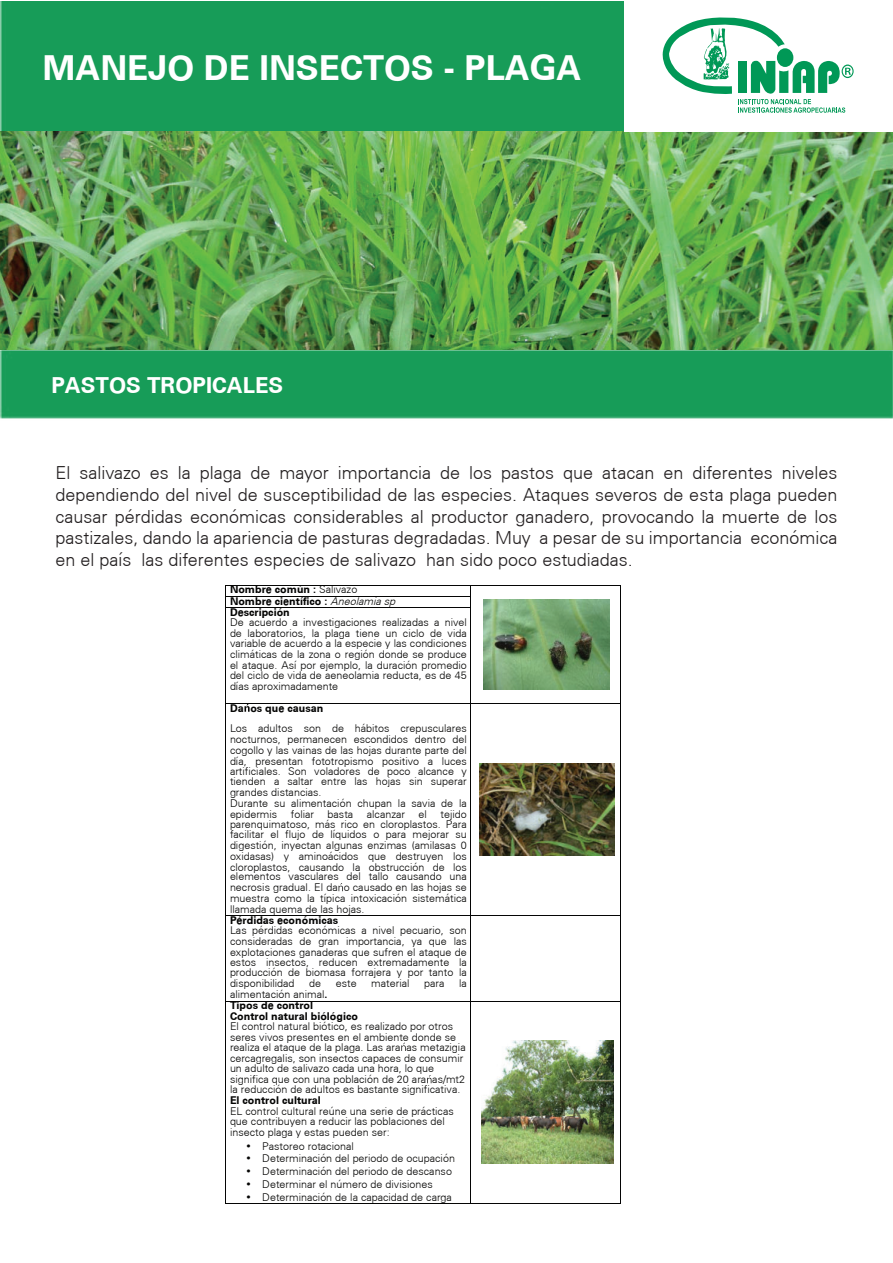
<style>
.page{position:relative;width:893px;height:1263px;background:#fff}
.page>*{position:absolute;margin:0;border:0;box-sizing:border-box;transform-origin:0 0}
.t1{font:700 34.5px "Univers CE";color:#fff}
.t2{font:700 22.05px "Univers CE";color:#fff}
.t3{font:300 18px/21.6px "Univers CE";color:#231f20;text-align:justify}
.t4{font:300 10.8px/10.6px "Univers CE";color:#050504}
.t5{font:700 10.8px/11.2px "Univers CE";color:#050504}
.s1{font-weight:300}
.s2{font-weight:300;font-style:italic}
</style>
<div class="page">
<img style="left:0;top:1px;width:892px;height:1203px">
<img style="left:484px;top:599px;width:126px;height:90px">
<hr style="left:225px;top:585px;width:245px;height:1px;background:#050504">
<hr style="left:471px;top:585px;width:149px;height:1px;background:#050504">
<hr style="left:225px;top:596px;width:245px;height:1px;background:#050504">
<svg style="left:225px;top:586px;width:1px;height:21px"></svg>
<hr style="left:225px;top:607px;width:245px;height:1px;background:#050504">
<svg style="left:470px;top:585px;width:1px;height:23px"></svg>
<svg style="left:620px;top:585px;width:1px;height:23px"></svg>
<hr style="left:225px;top:608px;width:1px;height:95px;background:#050504">
<hr style="left:470px;top:608px;width:1px;height:95px;background:#050504">
<hr style="left:620px;top:608px;width:1px;height:95px;background:#050504">
<svg style="left:244px;top:704px;width:6px;height:8px"></svg>
<svg style="left:338px;top:883px;width:5px;height:8px"></svg>
<img style="left:479px;top:764px;width:136px;height:91px">
<hr style="left:225px;top:703px;width:245px;height:1px;background:#050504">
<hr style="left:471px;top:703px;width:149px;height:1px;background:#050504">
<hr style="left:225px;top:704px;width:1px;height:211px;background:#050504">
<hr style="left:470px;top:704px;width:1px;height:211px;background:#050504">
<hr style="left:620px;top:704px;width:1px;height:211px;background:#050504">
<hr style="left:225px;top:915px;width:245px;height:1px;background:#050504">
<hr style="left:471px;top:915px;width:149px;height:1px;background:#050504">
<hr style="left:225px;top:916px;width:1px;height:85px;background:#050504">
<hr style="left:470px;top:916px;width:1px;height:85px;background:#050504">
<hr style="left:620px;top:916px;width:1px;height:85px;background:#050504">
<svg style="left:401px;top:1043px;width:5px;height:8px"></svg>
<svg style="left:427px;top:1075px;width:4px;height:8px"></svg>
<img style="left:481px;top:1040px;width:132px;height:123px">
<hr style="left:225px;top:1001px;width:245px;height:1px;background:#050504">
<hr style="left:471px;top:1001px;width:149px;height:1px;background:#050504">
<hr style="left:225px;top:1001px;width:1px;height:201px;background:#050504">
<hr style="left:225px;top:1202px;width:245px;height:1px;background:#050504">
<hr style="left:470px;top:1001px;width:1px;height:201px;background:#050504">
<hr style="left:471px;top:1202px;width:149px;height:1px;background:#050504">
<hr style="left:620px;top:1001px;width:1px;height:201px;background:#050504">
<img style="left:1px;top:132px;width:891px;height:217px">
<div style="left:624px;top:1px;width:268px;height:131px;background:#fff"></div>
<svg style="left:662px;top:17px;width:192px;height:96px"></svg>
<svg style="left:247px;top:1156px;width:3px;height:4px"></svg>
<svg style="left:247px;top:1182px;width:3px;height:4px"></svg>
<h1 class="t1" style="left:43px;top:54px;width:540px">MANEJO DE INSECTOS - PLAGA</h1>
<h2 class="t2" style="left:51px;top:377px;width:234px">PASTOS TROPICALES</h2>
<p class="t3" style="left:56px;top:463px;width:784px">El salivazo es la plaga de mayor importancia de los pastos que atacan en diferentes niveles dependiendo del nivel de susceptibilidad de las especies. Ataques severos de esta plaga pueden causar pérdidas económicas considerables al productor ganadero, provocando la muerte de los pastizales, dando la apariencia de pasturas degradadas. Muy a pesar de su importancia económica en el país las diferentes especies de salivazo han sido poco estudiadas.</p>
<p class="t5" style="left:230px;top:585px;width:169px">Nombre común : <span class="s1">Salivazo<br></span>Nombre científico : <span class="s2">Aneolamia sp<br></span>Descripción</p>
<p class="t4" style="left:230px;top:618px;width:238px;text-align:justify">De acuerdo a investigaciones realizadas a nivel de laboratorios, la plaga tiene un ciclo de vida variable de acuerdo a la especie y las condiciones climáticas de la zona o región donde se produce el ataque. Así por ejemplo, la duración promedio del ciclo de vida de aeneolamia reducta, es de 45 días aproximadamente</p>
<p class="t5" style="left:230px;top:703px;width:95px">Da os que causan</p>
<p class="t4" style="left:230px;top:724px;width:238px">Los adultos son de hábitos crepusculares nocturnos, permanecen escondidos dentro del cogollo y las vainas de las hojas durante parte del día, presentan fototropismo positivo a luces artificiales. Son voladores de poco alcance y tienden a saltar entre las hojas sin superar grandes distancias.<br>Durante su alimentación chupan la savia de la epidermis</p>
<p class="t4" style="left:291px;top:809px;width:25px">foliar</p>
<p class="t4" style="left:328px;top:809px;width:27px">basta</p>
<p class="t4" style="left:367px;top:809px;width:40px">alcanzar</p>
<p class="t4" style="left:419px;top:809px;width:10px">el</p>
<p class="t4" style="left:230px;top:809px;width:238px;text-align:justify;text-indent:210px">tejido parenquimatoso, más rico en cloroplastos. Para facilitar el flujo de líquidos o para mejorar su digestión, inyectan algunas enzimas (amilasas 0 oxidasas) y aminoácidos que destruyen los cloroplastos, causando la obstrucción de los elementos vasculares del tallo causando una necrosis gradual. El da o causado en las hojas se muestra como la típica intoxicación sistemática llamada quema de las hojas.</p>
<p class="t5" style="left:230px;top:915px;width:110px">Pérdidas económicas</p>
<p class="t4" style="left:230px;top:926px;width:238px;text-align:justify">Las pérdidas económicas a nivel pecuario, son consideradas de gran importancia, ya que las explotaciones ganaderas que sufren el ataque de estos insectos, reducen extremadamente la producción de biomasa forrajera y por tanto la disponibilidad</p>
<p class="t4" style="left:309px;top:979px;width:13px">de</p>
<p class="t4" style="left:336px;top:979px;width:22px">este</p>
<p class="t4" style="left:371px;top:979px;width:40px">material</p>
<p class="t4" style="left:424px;top:979px;width:22px">para</p>
<p class="t4" style="left:459px;top:979px;width:9px">la</p>
<p class="t5" style="left:230px;top:990px;width:130px;line-height:10.8px"><span class="s1">alimentación animal</span>.<br>Tipos de control<br>Control natural biólógico</p>
<p class="t4" style="left:230px;top:1022px;width:237px">El control natural biótico, es realizado por otros seres vivos presentes en el ambiente donde se realiza el ataque de la plaga. Las ara as metazigia cercagregalis, son insectos capaces de consumir un adulto de salivazo cada una hora, lo que significa que con una población de 20 ara as/mt2 la reducción de adultos es bastante significativa.</p>
<p class="t5" style="left:230px;top:1095px;width:92px">El control cultural</p>
<p class="t4" style="left:230px;top:1106px;width:225px">EL control cultural reúne una serie de prácticas que contribuyen a reducir las poblaciones del insecto plaga y estas pueden ser:</p>
<p class="t4" style="left:262px;top:1140px;width:194px;line-height:12.8px">Pastoreo rotacional<br>Determinación del periodo de ocupación Determinación del periodo de descanso Determinar el número de divisiones Determinación de la capacidad de carga</p>
</div>
